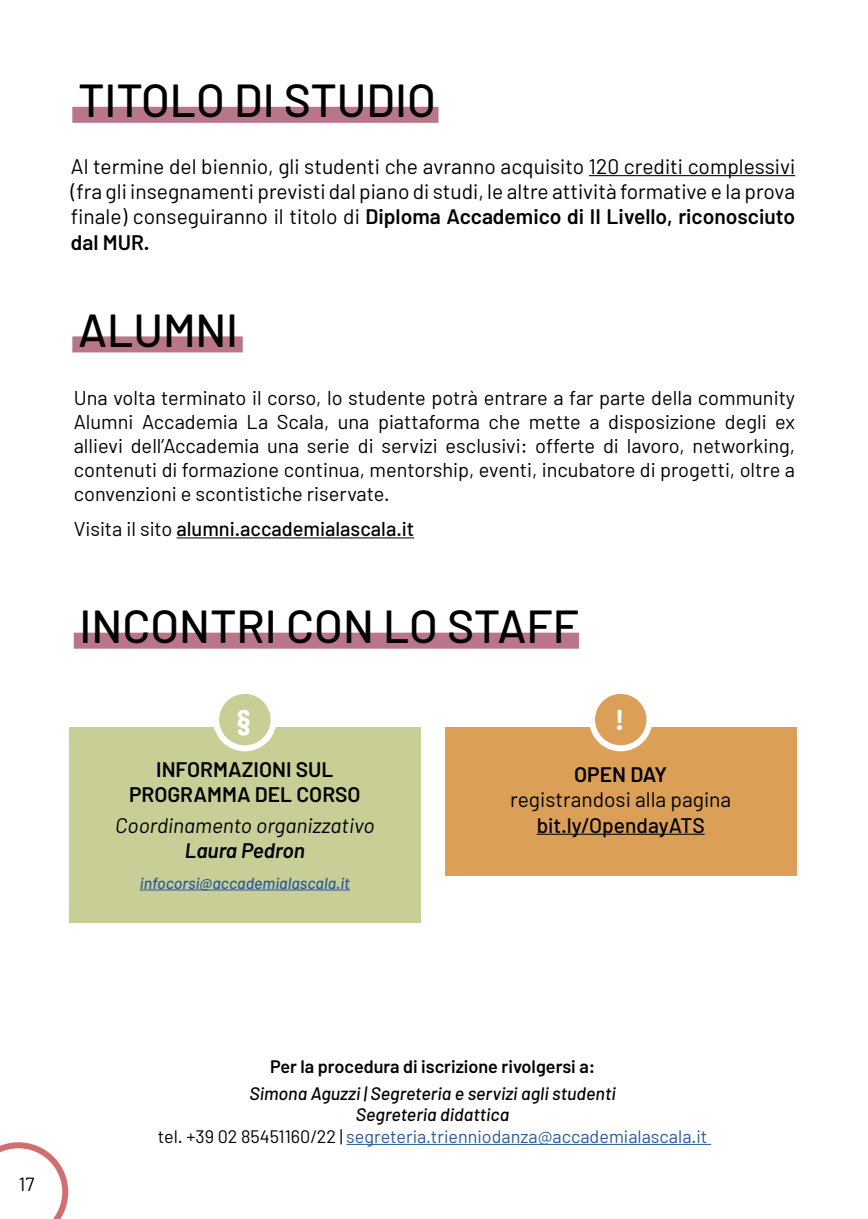
<style>
.page{position:relative;width:868px;height:1219px;background:#fff}
.page>*{position:absolute;margin:0;border:0;box-sizing:border-box;transform-origin:0 0}
.t1{font:500 46.2px "Barlow";color:#000}
.t2{font:700 28px "Barlow";color:#fff}
.t3{font:21px/25.2px "Barlow";color:#000;text-align:justify}
.t4{font:600 21px/25.2px "Barlow";color:#000;text-align:center}
.t5{font:italic 21px "Barlow";color:#000}
.t6{font:500 21px "Barlow";color:#000}
.t7{font:italic 600 21px "Barlow";color:#000}
.t8{font:20px/24px "Barlow";color:#000;text-align:justify}
.t9{font:500 20px "Barlow";color:#000}
.t10{font:19px "Barlow";color:#000}
.t11{font:italic 500 18px/21.6px "Barlow";color:#000;text-align:center}
.t12{font:600 18px "Barlow";color:#000}
.t13{font:italic 500 16px "Barlow";color:#275b9b}
.s1{font-weight:600}
.s2{font-weight:400}
.s3{font-weight:400;font-style:normal}
.s4{font-weight:400;font-style:normal;color:#275b9b}
</style>
<div class="page">
<svg style="left:0;top:1142px;width:68px;height:77px"></svg>
<div style="left:72px;top:107px;width:366px;height:16px;background:#b87688"></div>
<div style="left:72px;top:336px;width:171px;height:16px;background:#b87688"></div>
<hr style="left:589px;top:175px;width:206px;height:1px;background:#000">
<hr style="left:176px;top:537px;width:238px;height:1px;background:#000">
<div style="left:74px;top:633px;width:505px;height:16px;background:#b87688"></div>
<div style="left:69px;top:728px;width:351px;height:195px;background:#c9cd96"></div>
<hr style="left:140px;top:890px;width:210px;height:1px;background:#275b9b">
<div style="left:216px;top:691px;width:57px;height:57px;background:#c9cd96;border-radius:50%"></div>
<div style="left:213px;top:688px;width:63px;height:63px;border:6px solid #fff;border-radius:50%"></div>
<div style="left:445px;top:727px;width:351px;height:149px;background:#dc9f58"></div>
<hr style="left:536px;top:834px;width:168px;height:1px;background:#000">
<div style="left:592px;top:691px;width:57px;height:57px;background:#dc9f58;border-radius:50%"></div>
<div style="left:589px;top:688px;width:63px;height:63px;border:6px solid #fff;border-radius:50%"></div>
<hr style="left:346px;top:1144px;width:365px;height:1px;background:#275b9b">
<h1 class="t1" style="left:78px;top:72px;width:359px">TITOLO DI STUDIO</h1>
<p class="t3" style="left:71px;top:153px;width:725px">Al termine del biennio, gli studenti che avranno acquisito 120 crediti complessivi (fra gli insegnamenti previsti dal piano di studi, le altre attività formative e la prova finale) conseguiranno il titolo di <span class="s1">Diploma Accademico di II Livello, riconosciuto dal MUR.</span></p>
<h1 class="t1" style="left:78px;top:301px;width:162px">ALUMNI</h1>
<p class="t8" style="left:74px;top:385px;width:722px">Una volta terminato il corso, lo studente potrà entrare a far parte della community Alumni Accademia La Scala, una piattaforma che mette a disposizione degli ex allievi dell’Accademia una serie di servizi esclusivi: offerte di lavoro, networking, contenuti di formazione continua, mentorship, eventi, incubatore di progetti, oltre a convenzioni e scontistiche riservate.</p>
<p class="t9" style="left:74px;top:517px;width:342px"><span class="s2">Visita il sito</span> alumni.accademialascala.it</p>
<h1 class="t1" style="left:79px;top:598px;width:501px">INCONTRI CON LO STAFF</h1>
<h2 class="t2" style="left:237px;top:702px;width:15px">§</h2>
<h2 class="t2" style="left:614px;top:702px;width:11px">!</h2>
<p class="t4" style="left:129px;top:756px;width:233px">INFORMAZIONI SUL<br>PROGRAMMA DEL CORSO</p>
<p class="t5" style="left:115px;top:812px;width:261px">Coordinamento organizzativo</p>
<p class="t7" style="left:185px;top:838px;width:122px">Laura Pedron</p>
<p class="t13" style="left:140px;top:873px;width:212px">infocorsi@accademialascala.it</p>
<p class="t4" style="left:574px;top:762px;width:94px">OPEN DAY</p>
<p class="t3" style="left:510px;top:787px;width:222px">registrandosi alla pagina</p>
<p class="t6" style="left:536px;top:812px;width:169px">bit.ly/OpendayATS</p>
<p class="t10" style="left:19px;top:1172px;width:17px">17</p>
<p class="t12" style="left:270px;top:1055px;width:326px">Per la procedura di iscrizione rivolgersi a:</p>
<p class="t11" style="left:158px;top:1082px;width:551px">Simona Aguzzi | Segreteria e servizi agli studenti<br>Segreteria didattica<br><span class="s3">tel. +39 02 85451160/22 |</span> <span class="s4">segreteria.trienniodanza@accademialascala.it</span></p>
</div>
